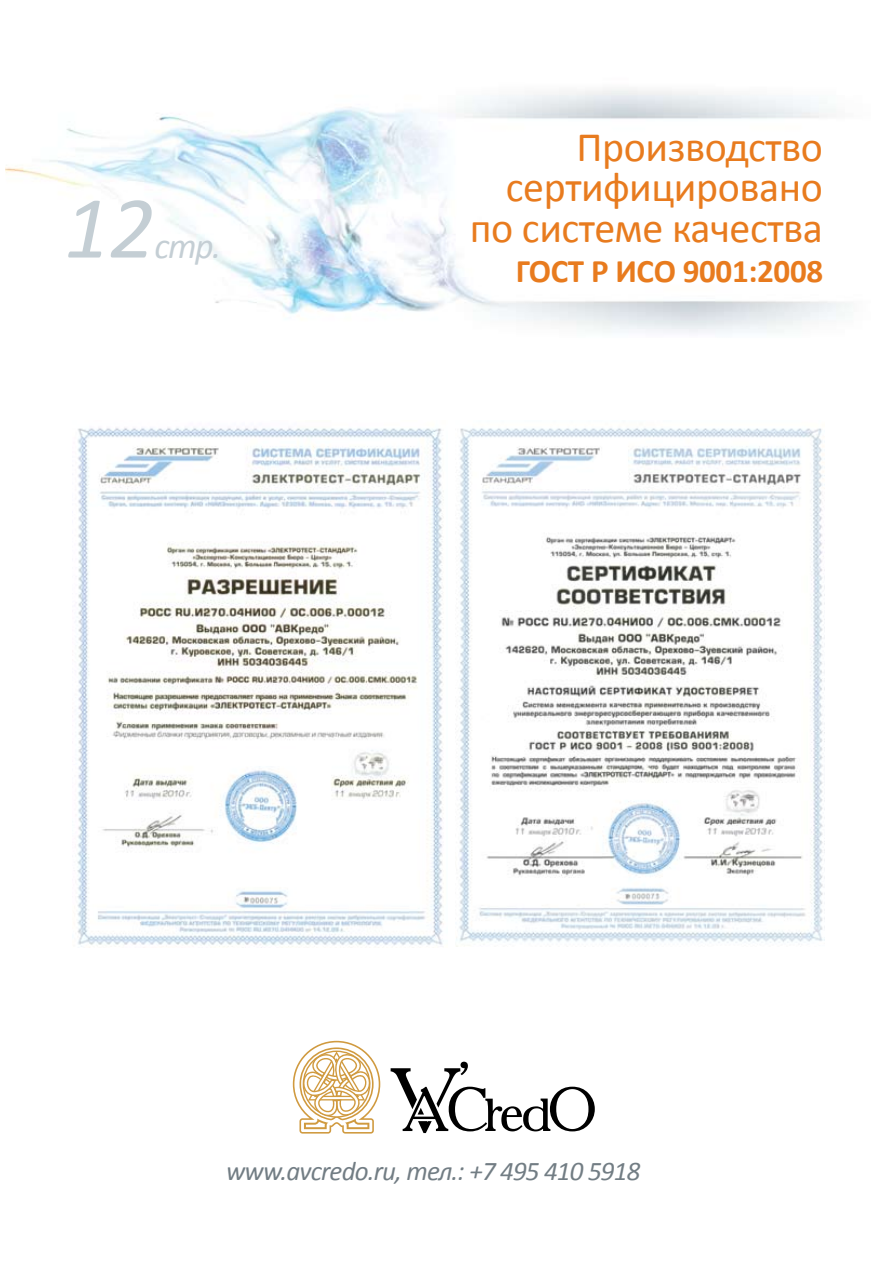
<style>
.page{position:relative;width:893px;height:1263px;background:#fff}
.page>*{position:absolute;margin:0;border:0;box-sizing:border-box;transform-origin:0 0}
.t1{font:italic 89.25px "Calibri";color:#c4ced4}
.t2{font:42px/40.5px "Calibri";letter-spacing:-.01em;color:#e87b1e;text-align:right}
.t3{font:italic 36px "Calibri";color:#c4ced4}
.t4{font:700 33px "Calibri";letter-spacing:-.01em;color:#e87b1e}
.t5{font:italic 27px "Calibri";letter-spacing:-.03em;color:#727d84}
</style>
<div class="page">
<img style="left:6px;top:89px;width:845px;height:244px">
<img style="left:77px;top:428px;width:366px;height:519px">
<img style="left:456px;top:428px;width:368px;height:515px">
<svg style="left:292px;top:1040px;width:89px;height:94px"></svg>
<svg style="left:391px;top:1062px;width:204px;height:71px"></svg>
<h1 class="t1" style="left:64px;top:167px;width:92px">12</h1>
<p class="t3" style="left:155px;top:221px;width:68px">стр.</p>
<p class="t2" style="left:470px;top:126px;width:355px">Производство сертифицировано по системе качества</p>
<p class="t4" style="left:516px;top:250px;width:309px">ГОСТ Р ИСО 9001:2008</p>
<p class="t5" style="left:226px;top:1152px;width:416px">www.avcredo.ru, тел.: +7 495 410 5918</p>
</div>
